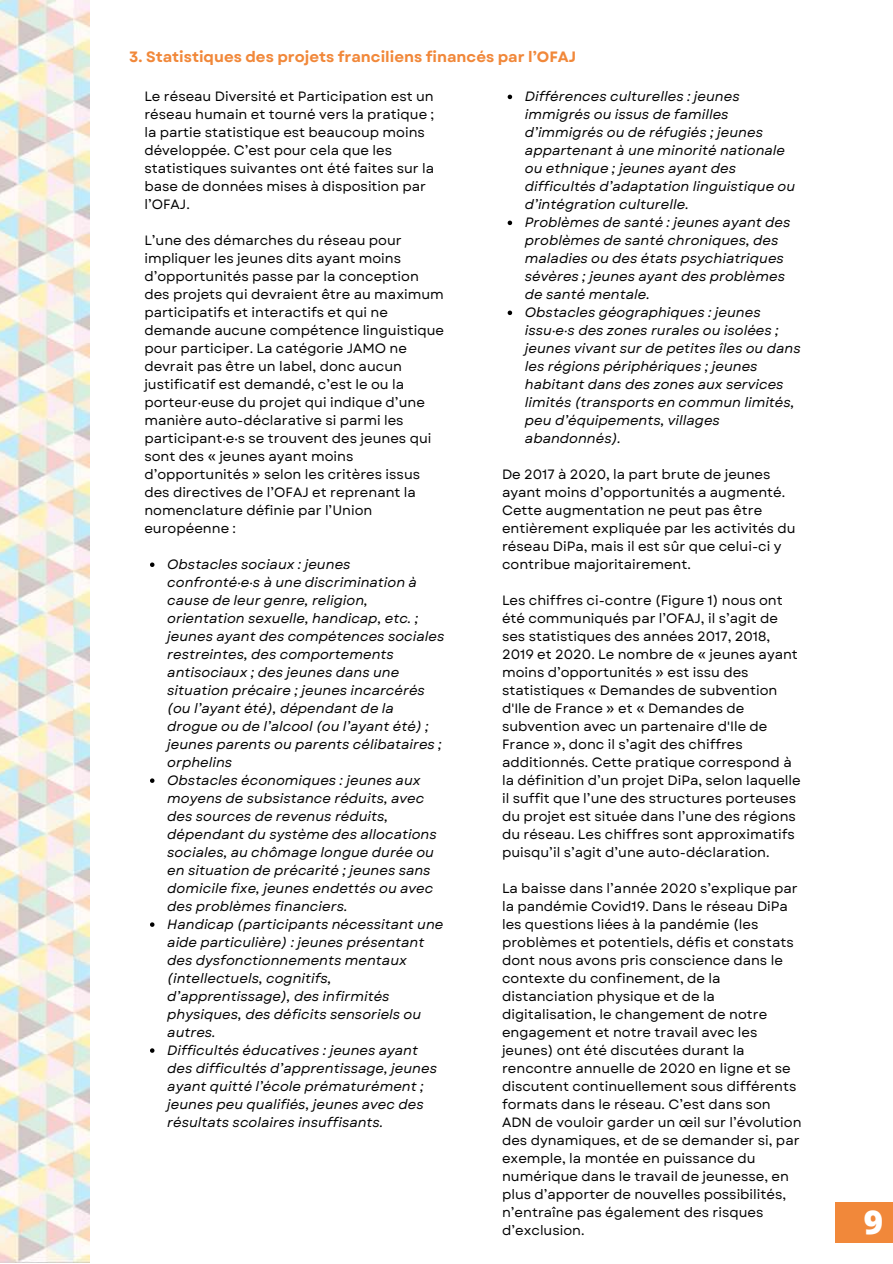
<style>
.page{position:relative;width:893px;height:1264px;background:#fff}
.page>*{position:absolute;margin:0;border:0;box-sizing:border-box;transform-origin:0 0}
.t1{font:800 33px "Open Sans";color:#fff}
.t2{font:700 15px "Garet";color:#f1883a}
.t3{font:13.5px/18px "Garet";color:#000}
.t4{font:italic 13.5px/18px "Garet";color:#000}
</style>
<div class="page">
<img style="left:0;top:0;width:89px;height:1262px">
<svg style="left:150px;top:562px;width:4px;height:5px"></svg>
<svg style="left:150px;top:778px;width:4px;height:5px"></svg>
<svg style="left:150px;top:922px;width:4px;height:4px"></svg>
<svg style="left:150px;top:1048px;width:4px;height:4px"></svg>
<svg style="left:507px;top:95px;width:5px;height:4px"></svg>
<svg style="left:507px;top:221px;width:5px;height:4px"></svg>
<svg style="left:507px;top:310px;width:5px;height:5px"></svg>
<div style="left:835px;top:1202px;width:57px;height:40px;background:#f1883a"></div>
<p class="t2" style="left:129px;top:46px;width:448px">3. Statistiques des projets franciliens financés par l’OFAJ</p>
<p class="t3" style="left:144px;top:88px;width:291px">Le réseau Diversité et Participation est un réseau humain et tourné vers la pratique ; la partie statistique est beaucoup moins développée. C’est pour cela que les statistiques suivantes ont été faites sur la base de données mises à disposition par l’OFAJ.</p>
<p class="t3" style="left:144px;top:232px;width:301px">L’une des démarches du réseau pour impliquer les jeunes dits ayant moins d’opportunités passe par la conception des projets qui devraient être au maximum participatifs et interactifs et qui ne demande aucune compétence linguistique pour participer. La catégorie JAMO ne devrait pas être un label, donc aucun justificatif est demandé, c’est le ou la porteur·euse du projet qui indique d’une manière auto-déclarative si parmi les participant·e·s se trouvent des jeunes qui sont des « jeunes ayant moins d’opportunités » selon les critères issus des directives de l’OFAJ et reprenant la nomenclature définie par l’Union européenne :</p>
<p class="t4" style="left:167px;top:555px;width:278px">Obstacles sociaux : jeunes confronté·e·s à une discrimination à cause de leur genre, religion, orientation sexuelle, handicap, etc. ; jeunes ayant des compétences sociales restreintes, des comportements antisociaux ; des jeunes dans une situation précaire ; jeunes incarcérés (ou l’ayant été), dépendant de la drogue ou de l’alcool (ou l’ayant été) ; jeunes parents ou parents célibataires ; orphelins<br>Obstacles économiques : jeunes aux moyens de subsistance réduits, avec des sources de revenus réduits, dépendant du système des allocations sociales, au chômage longue durée ou en situation de précarité ; jeunes sans domicile fixe, jeunes endettés ou avec des problèmes financiers.<br>Handicap (participants nécessitant une aide particulière) : jeunes présentant des dysfonctionnements mentaux (intellectuels, cognitifs, d’apprentissage), des infirmités physiques, des déficits sensoriels ou autres.<br>Difficultés éducatives : jeunes ayant des difficultés d’apprentissage, jeunes ayant quitté l’école prématurément ; jeunes peu qualifiés, jeunes avec des résultats scolaires insuffisants.</p>
<p class="t4" style="left:525px;top:88px;width:277px">Différences culturelles : jeunes immigrés ou issus de familles d’immigrés ou de réfugiés ; jeunes appartenant à une minorité nationale ou ethnique ; jeunes ayant des difficultés d’adaptation linguistique ou d’intégration culturelle.<br>Problèmes de santé : jeunes ayant des problèmes de santé chroniques, des maladies ou des états psychiatriques sévères ; jeunes ayant des problèmes de santé mentale.<br>Obstacles géographiques : jeunes issu·e·s des zones rurales ou isolées ; jeunes vivant sur de petites îles ou dans les régions périphériques ; jeunes habitant dans des zones aux services limités (transports en commun limités, peu d’équipements, villages abandonnés).</p>
<p class="t3" style="left:502px;top:465px;width:295px">De 2017 à 2020, la part brute de jeunes ayant moins d’opportunités a augmenté.<br>Cette augmentation ne peut pas être entièrement expliquée par les activités du réseau DiPa, mais il est sûr que celui-ci y contribue majoritairement.</p>
<p class="t3" style="left:502px;top:591px;width:300px">Les chiffres ci-contre (Figure 1) nous ont été communiqués par l’OFAJ, il s’agit de ses statistiques des années 2017, 2018, 2019 et 2020. Le nombre de « jeunes ayant moins d’opportunités » est issu des statistiques « Demandes de subvention d'Ile de France » et « Demandes de subvention avec un partenaire d'Ile de France », donc il s’agit des chiffres additionnés. Cette pratique correspond à la définition d’un projet DiPa, selon laquelle il suffit que l’une des structures porteuses du projet est située dans l’une des régions du réseau. Les chiffres sont approximatifs puisqu’il s’agit d’une auto-déclaration.</p>
<p class="t3" style="left:502px;top:879px;width:301px">La baisse dans l’année 2020 s’explique par la pandémie Covid19. Dans le réseau DiPa les questions liées à la pandémie (les problèmes et potentiels, défis et constats dont nous avons pris conscience dans le contexte du confinement, de la distanciation physique et de la digitalisation, le changement de notre engagement et notre travail avec les jeunes) ont été discutées durant la rencontre annuelle de 2020 en ligne et se discutent continuellement sous différents formats dans le réseau. C’est dans son ADN de vouloir garder un œil sur l’évolution des dynamiques, et de se demander si, par exemple, la montée en puissance du numérique dans le travail de jeunesse, en plus d’apporter de nouvelles possibilités, n’entraîne pas également des risques d’exclusion.</p>
<h1 class="t1" style="left:863px;top:1198px;width:21px">9</h1>
</div>
